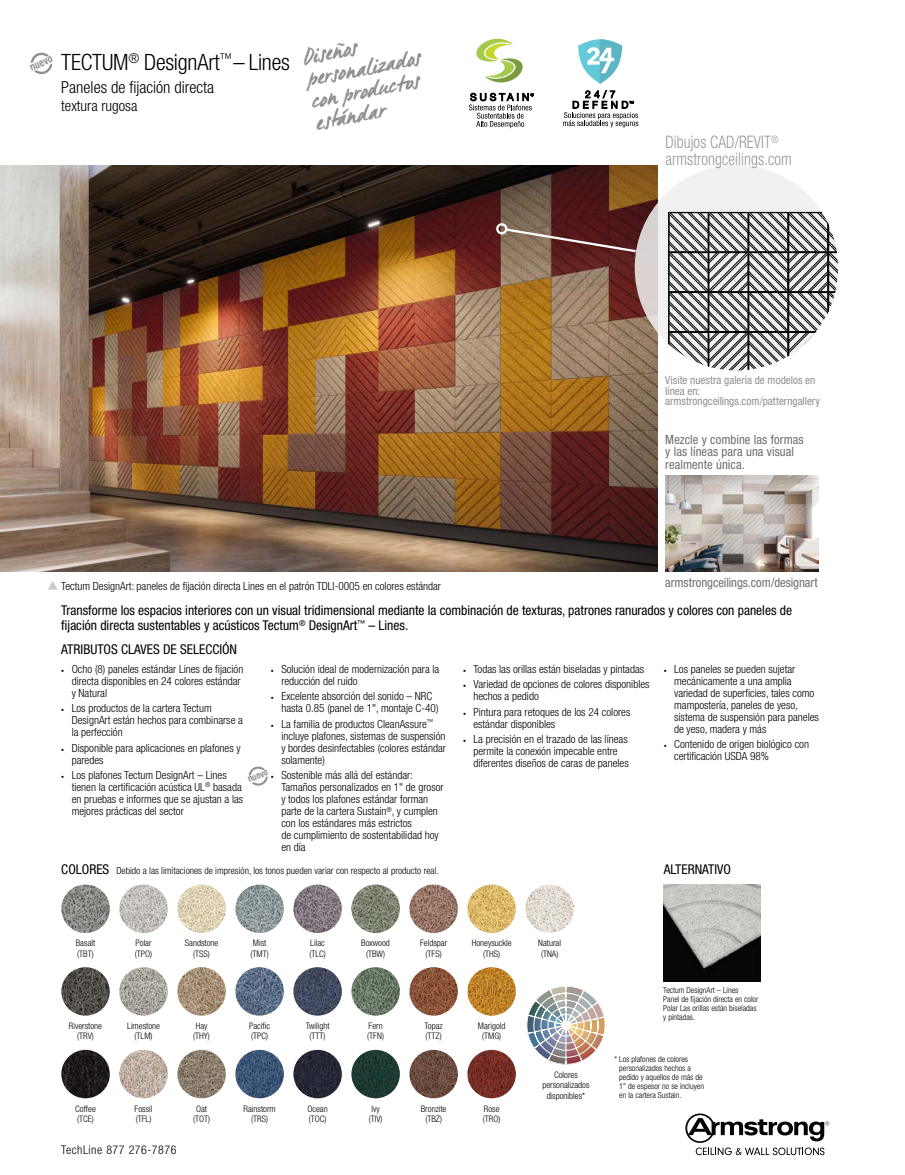
<style>
.page{position:relative;width:905px;height:1175px;background:#fff}
.page>*{position:absolute;margin:0;border:0;box-sizing:border-box;transform-origin:0 0}
.t1{font:italic 23.55px/22.2px "Manus";color:#8e9092;scale:1.1 1}
.t2{font:300 condensed 22.5px "Helvetica Neue LT Std";letter-spacing:-.01em;color:#000}
.t3{font:300 condensed 17.25px/16.5px "Helvetica Neue LT Std";letter-spacing:.005em;color:#98989a;scale:.9 1}
.t4{font:300 condensed 16.5px "Helvetica Neue LT Std";color:#000}
.t5{font:300 condensed 15px "Helvetica Neue LT Std";color:#000}
.t6{font:condensed 13.5px/15px "Helvetica Neue LT Std";color:#000}
.t7{font:condensed 12.75px/12.8px "Helvetica Neue LT Std";letter-spacing:.005em;color:#6d6e71}
.t8{font:300 condensed 12px "Helvetica Neue LT Std";letter-spacing:.04em;color:#000}
.t9{font:300 condensed 11.25px/12px "Helvetica Neue LT Std";color:#000}
.t10{font:condensed 11.25px/10.5px "Helvetica Neue LT Std";color:#8e9092}
.t11{font:700 condensed 11.1px "Helvetica Neue LT Std";color:#8e9092;scale:.88 1}
.t12{font:700 condensed 9.9px "Helvetica Neue LT Std";color:#8e9092;scale:.88 1}
.t13{font:300 condensed 9.75px "Helvetica Neue LT Std";color:#000}
.t14{font:300 condensed 9px/10.5px "Helvetica Neue LT Std";color:#000;text-align:center}
.t15{font:300 condensed 8.25px/9px "Helvetica Neue LT Std";color:#000}
.s1{font-size:6px}
.s2{font-weight:400;font-size:13.5px}
</style>
<div class="page">
<svg style="left:685px;top:1113px;width:144px;height:42px"></svg>
<img style="left:0;top:166px;width:657px;height:406px">
<svg style="left:48px;top:581px;width:9px;height:8px"></svg>
<svg style="left:503px;top:227px;width:135px;height:27px;background:#724842"></svg>
<div style="left:496px;top:223px;width:11px;height:11px;border:2px solid #fff;border-radius:50%"></div>
<svg style="left:31px;top:53px;width:21px;height:21px"></svg>
<img style="left:665px;top:475px;width:153px;height:97px">
<img style="left:526px;top:986px;width:79px;height:78px">
<img style="left:235px;top:1049px;width:49px;height:49px;border-radius:24px">
<img style="left:467px;top:1049px;width:49px;height:49px;border-radius:24px">
<img style="left:177px;top:967px;width:49px;height:48px;border-radius:24px">
<img style="left:61px;top:967px;width:49px;height:48px;border-radius:24px">
<img style="left:235px;top:967px;width:49px;height:48px;border-radius:24px">
<img style="left:119px;top:967px;width:49px;height:48px;border-radius:24px">
<img style="left:351px;top:967px;width:49px;height:48px;border-radius:24px">
<img style="left:409px;top:967px;width:49px;height:48px;border-radius:24px">
<img style="left:293px;top:967px;width:49px;height:48px;border-radius:24px">
<img style="left:61px;top:1049px;width:49px;height:49px;border-radius:24px">
<img style="left:235px;top:884px;width:49px;height:49px;border-radius:24px">
<img style="left:409px;top:1049px;width:49px;height:49px;border-radius:24px">
<img style="left:119px;top:1049px;width:49px;height:49px;border-radius:24px">
<img style="left:293px;top:1049px;width:49px;height:49px;border-radius:24px">
<img style="left:467px;top:884px;width:49px;height:49px;border-radius:24px">
<img style="left:467px;top:967px;width:49px;height:48px;border-radius:24px">
<img style="left:177px;top:884px;width:49px;height:49px;border-radius:24px">
<img style="left:351px;top:1049px;width:49px;height:49px;border-radius:24px">
<img style="left:525px;top:884px;width:49px;height:49px;border-radius:24px">
<img style="left:293px;top:884px;width:49px;height:49px;border-radius:24px">
<img style="left:351px;top:884px;width:49px;height:49px;border-radius:24px">
<img style="left:119px;top:884px;width:49px;height:49px;border-radius:24px">
<img style="left:177px;top:1049px;width:49px;height:49px;border-radius:24px">
<img style="left:61px;top:884px;width:49px;height:49px;border-radius:24px">
<img style="left:409px;top:884px;width:49px;height:49px;border-radius:24px">
<img style="left:663px;top:884px;width:97px;height:97px">
<svg style="left:634px;top:165px;width:204px;height:205px;fill:#f1f1f1"></svg>
<svg style="left:668px;top:212px;width:170px;height:159px"></svg>
<svg style="left:563px;top:39px;width:75px;height:88px"></svg>
<svg style="left:476px;top:39px;width:47px;height:44px"></svg>
<svg style="left:469px;top:93px;width:64px;height:35px"></svg>
<svg style="left:249px;top:766px;width:19px;height:19px"></svg>
<p class="t11" style="left:28px;top:61px;width:28px;rotate:-22deg">nuevo</p>
<h2 class="t2" style="left:61px;top:49px;width:230px">TECTUM<sup>®</sup> DesignArt<sup>™</sup> – Lines</h2>
<h3 class="t4" style="left:61px;top:77px;width:154px">Paneles de fijación directa</h3>
<h3 class="t5" style="left:61px;top:97px;width:78px">textura rugosa</h3>
<h1 class="t1" style="left:300px;top:46px;width:106px;rotate:-11deg">Diseños personalizados con producto s estándar</h1>
<h3 class="t3" style="left:665px;top:133px;width:142px">Dibujos CAD/REVIT<sup>® </sup>armstrongceilings.com</h3>
<p class="t10" style="left:665px;top:375px;width:156px">Visite nuestra galería de modelos en línea en: armstrongceilings.com/patterngallery</p>
<p class="t7" style="left:665px;top:432px;width:140px">Mezcle y combine las formas y las líneas para una visual realmente única.</p>
<p class="t7" style="left:665px;top:576px;width:154px">armstrongceilings.com/designart</p>
<p class="t9" style="left:61px;top:579px;width:381px">Tectum DesignArt: paneles de fijación directa Lines en el patrón TDLI-0005 en colores estándar</p>
<p class="t6" style="left:61px;top:602px;width:732px">Transforme los espacios interiores con un visual tridimensional mediante la combinación de texturas, patrones ranurados y colores con paneles de fijación directa sustentables y acústicos Tectum<sup>®</sup> DesignArt<sup>™</sup> – Lines.</p>
<p class="t6" style="left:61px;top:642px;width:177px">ATRIBUTOS CLAVES DE SELECCIÓN</p>
<p class="t9" style="left:72px;top:663px;width:173px;text-indent:-10px"><span class="s1">•</span> Ocho (8) paneles estándar Lines de fijación directa disponibles en 24 colores estándar y Natural</p>
<p class="t9" style="left:72px;top:702px;width:173px;text-indent:-10px"><span class="s1">•</span> Los productos de la cartera Tectum<br>DesignArt están hechos para combinarse a la perfección</p>
<p class="t9" style="left:72px;top:741px;width:170px;text-indent:-10px"><span class="s1">•</span> Disponible para aplicaciones en plafones y paredes</p>
<p class="t9" style="left:72px;top:768px;width:173px;text-indent:-10px"><span class="s1">•</span> Los plafones Tectum DesignArt – Lines tienen la certificación acústica UL<sup>®</sup> basada en pruebas e informes que se ajustan a las mejores prácticas del sector</p>
<p class="t9" style="left:281px;top:663px;width:159px;text-indent:-10px"><span class="s1">•</span> Solución ideal de modernización para la reducción del ruido</p>
<p class="t9" style="left:281px;top:690px;width:159px;text-indent:-10px"><span class="s1">•</span> Excelente absorción del sonido – NRC hasta 0.85 (panel de 1", montaje C-40)</p>
<p class="t9" style="left:281px;top:717px;width:166px;text-indent:-10px"><span class="s1">•</span> La familia de productos CleanAssure<sup>™ </sup>incluye plafones, sistemas de suspensión y bordes desinfectables (colores estándar solamente)</p>
<p class="t9" style="left:281px;top:768px;width:164px;text-indent:-10px"><span class="s1">•</span> Sostenible más allá del estándar:<br>Tamaños personalizados en 1" de grosor y todos los plafones estándar forman parte de la cartera Sustain<sup>®</sup>, y cumplen con los estándares más estrictos<br>de cumplimiento de sostentabilidad hoy en día</p>
<p class="t9" style="left:463px;top:663px;width:183px"><span class="s1">•</span> Todas las orillas están biseladas y pintadas</p>
<p class="t9" style="left:473px;top:678px;width:178px;text-indent:-10px"><span class="s1">•</span> Variedad de opciones de colores disponibles hechos a pedido</p>
<p class="t9" style="left:473px;top:705px;width:158px;text-indent:-10px"><span class="s1">•</span> Pintura para retoques de los 24 colores estándar disponibles</p>
<p class="t9" style="left:473px;top:732px;width:157px;text-indent:-10px"><span class="s1">•</span> La precisión en el trazado de las líneas permite la conexión impecable entre diferentes diseños de caras de paneles</p>
<p class="t9" style="left:674px;top:663px;width:146px;text-indent:-10px"><span class="s1">•</span> Los paneles se pueden sujetar mecánicamente a una amplia variedad de superficies, tales como mampostería, paneles de yeso, sistema de suspensión para paneles de yeso, madera y más</p>
<p class="t9" style="left:674px;top:738px;width:136px;text-indent:-10px"><span class="s1">•</span> Contenido de origen biológico con certificación USDA 98%</p>
<p class="t12" style="left:246px;top:773px;width:25px;rotate:-22deg">nuevo</p>
<p class="t13" style="left:61px;top:865px;width:379px"><span class="s2">COLORES</span> Debido a las limitaciones de impresión, los tonos pueden variar con respecto al producto real.</p>
<p class="t14" style="left:76px;top:937px;width:21px;text-align:left">Basalt (TBT)</p>
<p class="t14" style="left:135px;top:937px;width:19px;text-align:left">Polar (TPO)</p>
<p class="t14" style="left:185px;top:937px;width:35px">Sandstone (TSS)</p>
<p class="t14" style="left:538px;top:937px;width:24px">Natural (TNA)</p>
<p class="t14" style="left:250px;top:937px;width:20px;text-align:left">Mist (TMT)</p>
<p class="t14" style="left:471px;top:937px;width:41px">Honeysuckle (THS)</p>
<p class="t14" style="left:309px;top:937px;width:18px;text-align:left">Lilac (TLC)</p>
<p class="t14" style="left:361px;top:937px;width:30px">Boxwood (TBW)</p>
<p class="t14" style="left:420px;top:937px;width:29px">Feldspar (TFS)</p>
<p class="t14" style="left:69px;top:1020px;width:35px">Riverstone (TRV)</p>
<p class="t14" style="left:127px;top:1020px;width:34px">Limestone (TLM)</p>
<p class="t14" style="left:193px;top:1020px;width:18px;text-align:left">Hay (THY)</p>
<p class="t14" style="left:249px;top:1020px;width:22px;text-align:left">Pacific (TPC)</p>
<p class="t14" style="left:424px;top:1020px;width:20px;text-align:left">Topaz (TTZ)</p>
<p class="t14" style="left:306px;top:1020px;width:25px">Twilight (TTT)</p>
<p class="t14" style="left:367px;top:1020px;width:18px;text-align:left">Fern (TFN)</p>
<p class="t14" style="left:478px;top:1020px;width:29px">Marigold (TMG)</p>
<p class="t14" style="left:75px;top:1103px;width:22px;text-align:left">Coffee (TCE)</p>
<p class="t14" style="left:135px;top:1103px;width:19px;text-align:left">Fossil (TFL)</p>
<p class="t14" style="left:307px;top:1103px;width:22px;text-align:left">Ocean (TOC)</p>
<p class="t14" style="left:369px;top:1103px;width:15px">Ivy (TIV)</p>
<p class="t14" style="left:421px;top:1103px;width:27px">Bronzite (TBZ)</p>
<p class="t14" style="left:193px;top:1103px;width:18px">Oat (TOT)</p>
<p class="t14" style="left:243px;top:1103px;width:34px">Rainstorm (TRS)</p>
<p class="t14" style="left:483px;top:1103px;width:19px;text-align:left">Rose (TRO)</p>
<p class="t8" style="left:61px;top:1142px;width:117px">TechLine 877 276-7876</p>
<p class="t14" style="left:542px;top:1069px;width:49px">Colores personalizados disponibles*</p>
<p class="t6" style="left:663px;top:862px;width:69px">ALTERNATIVO</p>
<p class="t15" style="left:663px;top:985px;width:97px">Tectum DesignArt – Lines<br>Panel de fijación directa en color<br>Polar Las orillas están biseladas y pintadas.</p>
<p class="t15" style="left:619px;top:1054px;width:86px;text-indent:-5px">* Los plafones de colores personalizados hechos a pedido y aquellos de más de<br>1" de espesor no se incluyen en la cartera Sustain.</p>
</div>
